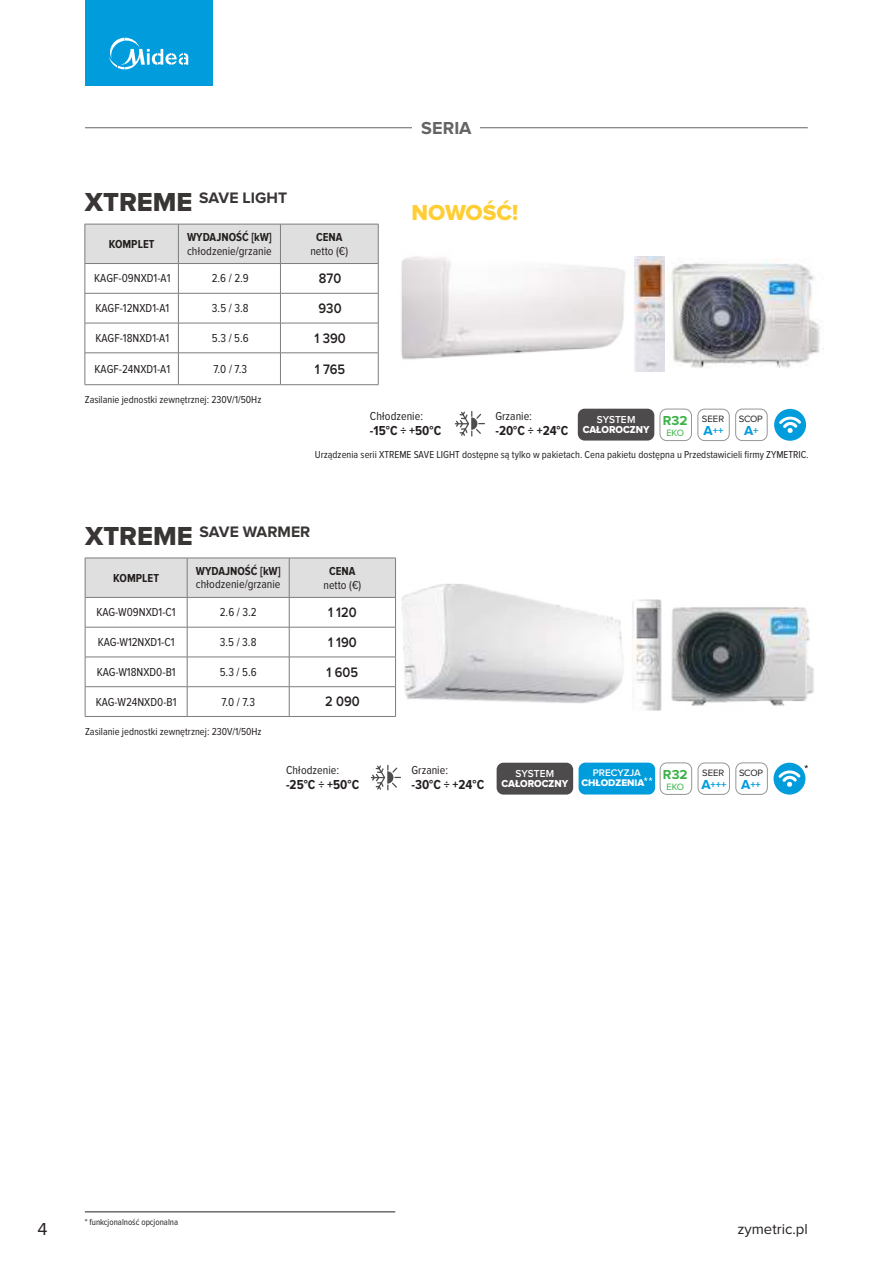
<style>
.page{position:relative;width:893px;height:1263px;background:#fff}
.page>*{position:absolute;margin:0;border:0;box-sizing:border-box;transform-origin:0 0}
.t1{font:22.5px "Proxima Nova Extrabld";color:#ffce35}
.t2{font:700 18px "Proxima Nova";letter-spacing:.005em;color:#656365}
.t3{font:18px "Proxima Nova";color:#241f1f}
.t4{font:700 15.75px "Proxima Nova";color:#393535}
.t5{font:15px "Proxima Nova";color:#241f1f}
.t6{font:600 14.25px "Proxima Nova";color:#241f1f;scale:.9 1}
.t7{font:700 13.5px "Proxima Nova Cond";color:#241f1f}
.t8{font:700 13.5px "Proxima Nova";color:#3ab247}
.t9{font:700 13.5px "Proxima Nova";color:#009cdc}
.t10{font:12px "Proxima Nova Cond";color:#241f1f}
.t11{font:700 12px "Proxima Nova Cond";color:#241f1f}
.t12{font:10.5px "Proxima Nova Cond";color:#241f1f}
.t13{font:10.5px "Proxima Nova Extrabld";letter-spacing:-.005em;color:#fff;scale:.94 1}
.t14{font:600 10.5px "Proxima Nova";letter-spacing:.005em;color:#fff;scale:.96 1}
.t15{font:700 10.5px "Proxima Nova";color:#009cdc}
.t16{font:9.9px "Proxima Nova Extrabld";color:#fff}
.t17{font:600 9.9px "Proxima Nova";color:#fff}
.t18{font:9.45px "Proxima Nova";letter-spacing:-.01em;color:#241f1f}
.t19{font:9.45px "Proxima Nova";letter-spacing:-.045em;color:#3ab247}
.t20{font:9px "Proxima Nova Cond";color:#241f1f}
.s1{font-family:"Proxima Nova Extrabld";font-weight:400;font-size:27px}
.s2{font-size:13.5px}
.s3{font-size:10.5px}
</style>
<div class="page">
<img style="left:669px;top:262px;width:155px;height:106px">
<svg style="left:85px;top:558px;width:311px;height:69px"></svg>
<hr style="left:85px;top:627px;width:102px;height:1px;background:#7d7c7e">
<hr style="left:85px;top:627px;width:1px;height:30px;background:#7d7c7e">
<hr style="left:187px;top:627px;width:102px;height:1px;background:#7d7c7e">
<hr style="left:187px;top:627px;width:1px;height:30px;background:#7d7c7e">
<hr style="left:289px;top:627px;width:107px;height:1px;background:#7d7c7e">
<hr style="left:289px;top:627px;width:1px;height:30px;background:#7d7c7e">
<hr style="left:85px;top:657px;width:102px;height:1px;background:#7d7c7e">
<hr style="left:187px;top:657px;width:102px;height:1px;background:#7d7c7e">
<hr style="left:289px;top:657px;width:107px;height:1px;background:#7d7c7e">
<hr style="left:85px;top:686px;width:102px;height:1px;background:#7d7c7e">
<svg style="left:85px;top:657px;width:1px;height:59px"></svg>
<hr style="left:187px;top:686px;width:102px;height:1px;background:#7d7c7e">
<svg style="left:187px;top:657px;width:1px;height:59px"></svg>
<hr style="left:289px;top:686px;width:107px;height:1px;background:#7d7c7e">
<svg style="left:289px;top:657px;width:1px;height:59px"></svg>
<svg style="left:395px;top:703px;width:1px;height:13px"></svg>
<hr style="left:85px;top:716px;width:102px;height:1px;background:#7d7c7e">
<hr style="left:187px;top:716px;width:102px;height:1px;background:#7d7c7e">
<hr style="left:289px;top:716px;width:107px;height:1px;background:#7d7c7e">
<img style="left:671px;top:607px;width:143px;height:99px">
<img style="left:632px;top:599px;width:30px;height:112px">
<img style="left:393px;top:584px;width:230px;height:119px">
<svg style="left:371px;top:765px;width:30px;height:25px"></svg>
<div style="left:497px;top:763px;width:76px;height:31px;background:#4e4b4c;border-radius:7px"></div>
<div style="left:660px;top:763px;width:32px;height:31px;border:1px solid #969698;border-radius:7px"></div>
<div style="left:698px;top:763px;width:32px;height:31px;border:1px solid #969698;border-radius:7px"></div>
<div style="left:736px;top:763px;width:31px;height:31px;border:1px solid #969698;border-radius:7px"></div>
<svg style="left:773px;top:763px;width:35px;height:31px"></svg>
<div style="left:579px;top:763px;width:76px;height:31px;background:#009cdc;border-radius:7px"></div>
<svg style="left:644px;top:777px;width:8px;height:4px"></svg>
<img style="left:356px;top:256px;width:269px;height:130px">
<svg style="left:85px;top:224px;width:294px;height:69px"></svg>
<hr style="left:85px;top:293px;width:93px;height:1px;background:#7d7c7e">
<hr style="left:85px;top:293px;width:1px;height:30px;background:#7d7c7e">
<hr style="left:178px;top:293px;width:102px;height:1px;background:#7d7c7e">
<hr style="left:178px;top:293px;width:1px;height:30px;background:#7d7c7e">
<hr style="left:280px;top:293px;width:98px;height:1px;background:#7d7c7e">
<hr style="left:280px;top:293px;width:1px;height:30px;background:#7d7c7e">
<hr style="left:378px;top:293px;width:1px;height:30px;background:#7d7c7e">
<hr style="left:85px;top:323px;width:93px;height:1px;background:#7d7c7e">
<hr style="left:85px;top:323px;width:1px;height:30px;background:#7d7c7e">
<hr style="left:178px;top:323px;width:102px;height:1px;background:#7d7c7e">
<hr style="left:178px;top:323px;width:1px;height:30px;background:#7d7c7e">
<hr style="left:280px;top:323px;width:98px;height:1px;background:#7d7c7e">
<hr style="left:280px;top:323px;width:1px;height:30px;background:#7d7c7e">
<hr style="left:378px;top:323px;width:1px;height:30px;background:#7d7c7e">
<hr style="left:85px;top:353px;width:93px;height:1px;background:#7d7c7e">
<hr style="left:85px;top:353px;width:1px;height:31px;background:#7d7c7e">
<hr style="left:178px;top:353px;width:102px;height:1px;background:#7d7c7e">
<hr style="left:178px;top:353px;width:1px;height:31px;background:#7d7c7e">
<hr style="left:280px;top:353px;width:98px;height:1px;background:#7d7c7e">
<hr style="left:280px;top:353px;width:1px;height:31px;background:#7d7c7e">
<hr style="left:378px;top:353px;width:1px;height:31px;background:#7d7c7e">
<hr style="left:85px;top:384px;width:93px;height:1px;background:#7d7c7e">
<hr style="left:178px;top:384px;width:102px;height:1px;background:#7d7c7e">
<hr style="left:280px;top:384px;width:98px;height:1px;background:#7d7c7e">
<svg style="left:455px;top:411px;width:30px;height:25px"></svg>
<div style="left:660px;top:409px;width:32px;height:32px;border:1px solid #969698;border-radius:7px"></div>
<div style="left:698px;top:409px;width:31px;height:32px;border:1px solid #969698;border-radius:7px"></div>
<div style="left:735px;top:409px;width:32px;height:32px;border:1px solid #969698;border-radius:7px"></div>
<svg style="left:774px;top:409px;width:32px;height:32px"></svg>
<img style="left:634px;top:256px;width:31px;height:116px">
<div style="left:578px;top:409px;width:76px;height:32px;background:#4e4b4c;border-radius:7px"></div>
<div style="left:85px;top:0;width:128px;height:85px;background:#009cdc"></div>
<svg style="left:109px;top:38px;width:79px;height:31px"></svg>
<hr style="left:85px;top:127px;width:723px;height:1px;background:#656365">
<div style="left:413px;top:126px;width:67px;height:18px;background:#fff"></div>
<hr style="left:85px;top:1211px;width:310px;height:1px;background:#241f1f">
<h2 class="t2" style="left:421px;top:118px;width:52px">SERIA</h2>
<h3 class="t4" style="left:85px;top:189px;width:204px"><span class="s1">XTREME</span> SAVE LIGHT</h3>
<p class="t11" style="left:109px;top:237px;width:47px">KOMPLET</p>
<p class="t11" style="left:187px;top:230px;width:86px">WYDAJNOŚĆ [kW]</p>
<p class="t10" style="left:187px;top:244px;width:86px">chłodzenie/grzanie</p>
<p class="t11" style="left:316px;top:230px;width:28px">CENA</p>
<p class="t10" style="left:310px;top:244px;width:39px">netto (€)</p>
<p class="t10" style="left:94px;top:272px;width:78px">KAGF-09NXD1-A1</p>
<p class="t10" style="left:212px;top:272px;width:39px">2.6 / 2.9</p>
<p class="t6" style="left:319px;top:272px;width:26px">870</p>
<p class="t10" style="left:95px;top:301px;width:75px">KAGF-12NXD1-A1</p>
<p class="t10" style="left:212px;top:301px;width:38px">3.5 / 3.8</p>
<p class="t6" style="left:319px;top:302px;width:27px">930</p>
<p class="t10" style="left:95px;top:331px;width:75px">KAGF-18NXD1-A1</p>
<p class="t10" style="left:212px;top:331px;width:38px">5.3 / 5.6</p>
<p class="t6" style="left:314px;top:331px;width:36px">1 390</p>
<p class="t10" style="left:94px;top:362px;width:77px">KAGF-24NXD1-A1</p>
<p class="t10" style="left:213px;top:362px;width:35px">7.0 / 7.3</p>
<p class="t6" style="left:315px;top:362px;width:35px">1 765</p>
<p class="t12" style="left:85px;top:394px;width:178px">Zasilanie jednostki zewnętrznej: 230V/1/50Hz</p>
<h1 class="t1" style="left:412px;top:202px;width:108px">NOWOŚĆ!</h1>
<p class="t10" style="left:370px;top:410px;width:55px">Chłodzenie:</p>
<p class="t7" style="left:370px;top:423px;width:73px">-15°C ÷ +50°C</p>
<p class="t10" style="left:495px;top:410px;width:38px">Grzanie:</p>
<p class="t7" style="left:495px;top:423px;width:74px">-20°C ÷ +24°C</p>
<p class="t14" style="left:597px;top:415px;width:42px">SYSTEM</p>
<p class="t13" style="left:583px;top:425px;width:73px">CAŁOROCZNY</p>
<p class="t8" style="left:663px;top:412px;width:26px">R32</p>
<p class="t19" style="left:666px;top:428px;width:19px">EKO</p>
<p class="t18" style="left:702px;top:413px;width:24px">SEER</p>
<p class="t15" style="left:703px;top:424px;width:21px"><span class="s2">A</span>++</p>
<p class="t18" style="left:739px;top:413px;width:26px">SCOP</p>
<p class="t9" style="left:744px;top:423px;width:16px">A<span class="s3">+</span></p>
<p class="t12" style="left:315px;top:449px;width:495px">Urządzenia serii XTREME SAVE LIGHT dostępne są tylko w pakietach. Cena pakietu dostępna u Przedstawicieli firmy ZYMETRIC.</p>
<h3 class="t4" style="left:85px;top:523px;width:227px"><span class="s1">XTREME</span> SAVE WARMER</h3>
<p class="t11" style="left:113px;top:571px;width:47px">KOMPLET</p>
<p class="t11" style="left:196px;top:564px;width:86px">WYDAJNOŚĆ [kW]</p>
<p class="t10" style="left:196px;top:578px;width:86px">chłodzenie/grzanie</p>
<p class="t11" style="left:329px;top:564px;width:28px">CENA</p>
<p class="t10" style="left:323px;top:578px;width:39px">netto (€)</p>
<p class="t10" style="left:97px;top:606px;width:81px">KAG-W09NXD1-C1</p>
<p class="t10" style="left:220px;top:606px;width:38px">2.6 / 3.2</p>
<p class="t6" style="left:328px;top:606px;width:33px">1 120</p>
<p class="t10" style="left:98px;top:635px;width:78px">KAG-W12NXD1-C1</p>
<p class="t10" style="left:220px;top:635px;width:38px">3.5 / 3.8</p>
<p class="t6" style="left:328px;top:635px;width:33px">1 190</p>
<p class="t10" style="left:97px;top:665px;width:80px">KAG-W18NXD0-B1</p>
<p class="t10" style="left:220px;top:665px;width:38px">5.3 / 5.6</p>
<p class="t6" style="left:327px;top:665px;width:36px">1 605</p>
<p class="t10" style="left:96px;top:695px;width:82px">KAG-W24NXD0-B1</p>
<p class="t10" style="left:221px;top:695px;width:35px">7.0 / 7.3</p>
<p class="t6" style="left:325px;top:695px;width:40px">2 090</p>
<p class="t12" style="left:85px;top:725px;width:178px">Zasilanie jednostki zewnętrznej: 230V/1/50Hz</p>
<p class="t10" style="left:286px;top:763px;width:55px">Chłodzenie:</p>
<p class="t7" style="left:286px;top:777px;width:75px">-25°C ÷ +50°C</p>
<p class="t10" style="left:411px;top:763px;width:38px">Grzanie:</p>
<p class="t7" style="left:411px;top:777px;width:74px">-30°C ÷ +24°C</p>
<p class="t14" style="left:515px;top:769px;width:42px">SYSTEM</p>
<p class="t13" style="left:501px;top:779px;width:73px">CAŁOROCZNY</p>
<p class="t17" style="left:593px;top:768px;width:49px">PRECYZJA</p>
<p class="t16" style="left:581px;top:778px;width:64px">CHŁODZENIA</p>
<p class="t8" style="left:663px;top:766px;width:26px">R32</p>
<p class="t19" style="left:667px;top:781px;width:19px">EKO</p>
<p class="t18" style="left:702px;top:767px;width:24px">SEER</p>
<p class="t15" style="left:701px;top:778px;width:27px"><span class="s2">A</span>+++</p>
<p class="t18" style="left:739px;top:767px;width:26px">SCOP</p>
<p class="t15" style="left:741px;top:778px;width:21px"><span class="s2">A</span>++</p>
<p class="t20" style="left:85px;top:1217px;width:95px">* funkcjonalność opcjonalna</p>
<h2 class="t3" style="left:37px;top:1218px;width:12px">4</h2>
<p class="t5" style="left:737px;top:1220px;width:72px">zymetric.pl</p>
</div>
